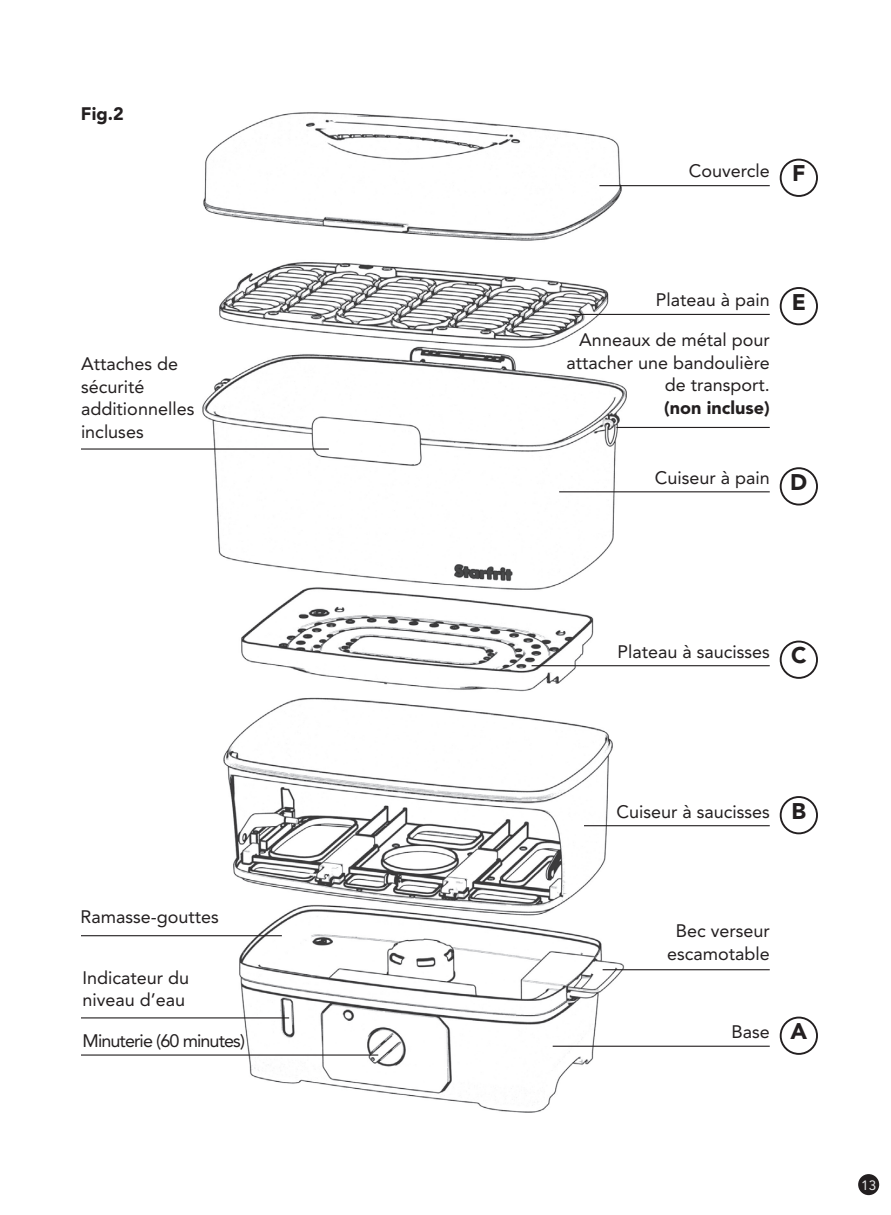
<style>
.page{position:relative;width:891px;height:1215px;background:#fff}
.page>*{position:absolute;margin:0;border:0;box-sizing:border-box;transform-origin:0 0}
.t1{font:900 22.5px "Avenir";color:#231f20}
.t2{font:18px/22.5px "Avenir";color:#231f20}
.t3{font:18px "Avenir";letter-spacing:-.05em;color:#231f20}
.t4{font:900 18px "Avenir";color:#231f20}
.t5{font:13.5px "Avenir";color:#e6e7e9}
</style>
<div class="page">
<div style="left:858px;top:1174px;width:21px;height:21px;background:#231f20;border-radius:50%"></div>
<img style="left:172px;top:112px;width:483px;height:1001px">
<hr style="left:599px;top:185px;width:171px;height:1px;background:#231f20">
<hr style="left:569px;top:314px;width:201px;height:1px;background:#231f20">
<hr style="left:559px;top:491px;width:211px;height:1px;background:#231f20">
<hr style="left:616px;top:427px;width:154px;height:1px;background:#231f20">
<hr style="left:532px;top:665px;width:238px;height:1px;background:#231f20">
<hr style="left:584px;top:825px;width:186px;height:1px;background:#231f20">
<hr style="left:603px;top:969px;width:167px;height:1px;background:#231f20">
<hr style="left:81px;top:1017px;width:208px;height:1px;background:#231f20">
<hr style="left:81px;top:935px;width:201px;height:1px;background:#231f20">
<hr style="left:81px;top:1054px;width:297px;height:2px;background:#231f20">
<hr style="left:553px;top:1046px;width:217px;height:1px;background:#231f20">
<div style="left:780px;top:159px;width:38px;height:38px;border:2px solid #231f20;border-radius:50%"></div>
<div style="left:780px;top:287px;width:38px;height:38px;border:2px solid #231f20;border-radius:50%"></div>
<div style="left:780px;top:467px;width:38px;height:39px;border:2px solid #231f20;border-radius:50%"></div>
<div style="left:780px;top:641px;width:38px;height:38px;border:2px solid #231f20;border-radius:50%"></div>
<div style="left:780px;top:796px;width:38px;height:38px;border:2px solid #231f20;border-radius:50%"></div>
<div style="left:780px;top:1017px;width:38px;height:38px;border:2px solid #231f20;border-radius:50%"></div>
<hr style="left:81px;top:448px;width:248px;height:2px;background:#231f20">
<p class="t4" style="left:81px;top:103px;width:44px">Fig.2</p>
<p class="t2" style="left:81px;top:353px;width:115px">Attaches de sécurité additionnelles incluses</p>
<p class="t2" style="left:80px;top:906px;width:140px">Ramasse-gouttes</p>
<p class="t2" style="left:83px;top:966px;width:108px">Indicateur du niveau d’eau</p>
<p class="t3" style="left:83px;top:1030px;width:164px">Minuterie (60 minutes)</p>
<p class="t2" style="left:689px;top:160px;width:83px">Couvercle</p>
<p class="t1" style="left:792px;top:160px;width:15px">F</p>
<p class="t2" style="left:656px;top:289px;width:116px">Plateau à pain</p>
<p class="t2" style="left:567px;top:329px;width:205px;text-align:right">Anneaux de métal pour attacher une bandoulière de transport.</p>
<p class="t4" style="left:664px;top:397px;width:107px">(non incluse)</p>
<p class="t2" style="left:655px;top:466px;width:117px">Cuiseur à pain</p>
<p class="t1" style="left:792px;top:288px;width:16px">E</p>
<p class="t1" style="left:790px;top:469px;width:19px">D</p>
<p class="t2" style="left:617px;top:640px;width:154px">Plateau à saucisses</p>
<p class="t1" style="left:791px;top:642px;width:17px">C</p>
<p class="t2" style="left:616px;top:800px;width:155px">Cuiseur à saucisses</p>
<p class="t1" style="left:792px;top:797px;width:16px">B</p>
<p class="t2" style="left:667px;top:920px;width:104px;text-align:center">Bec verseur escamotable</p>
<p class="t2" style="left:731px;top:1021px;width:40px">Base</p>
<p class="t1" style="left:791px;top:1018px;width:18px">A</p>
<p class="t5" style="left:861px;top:1177px;width:17px">13</p>
</div>
